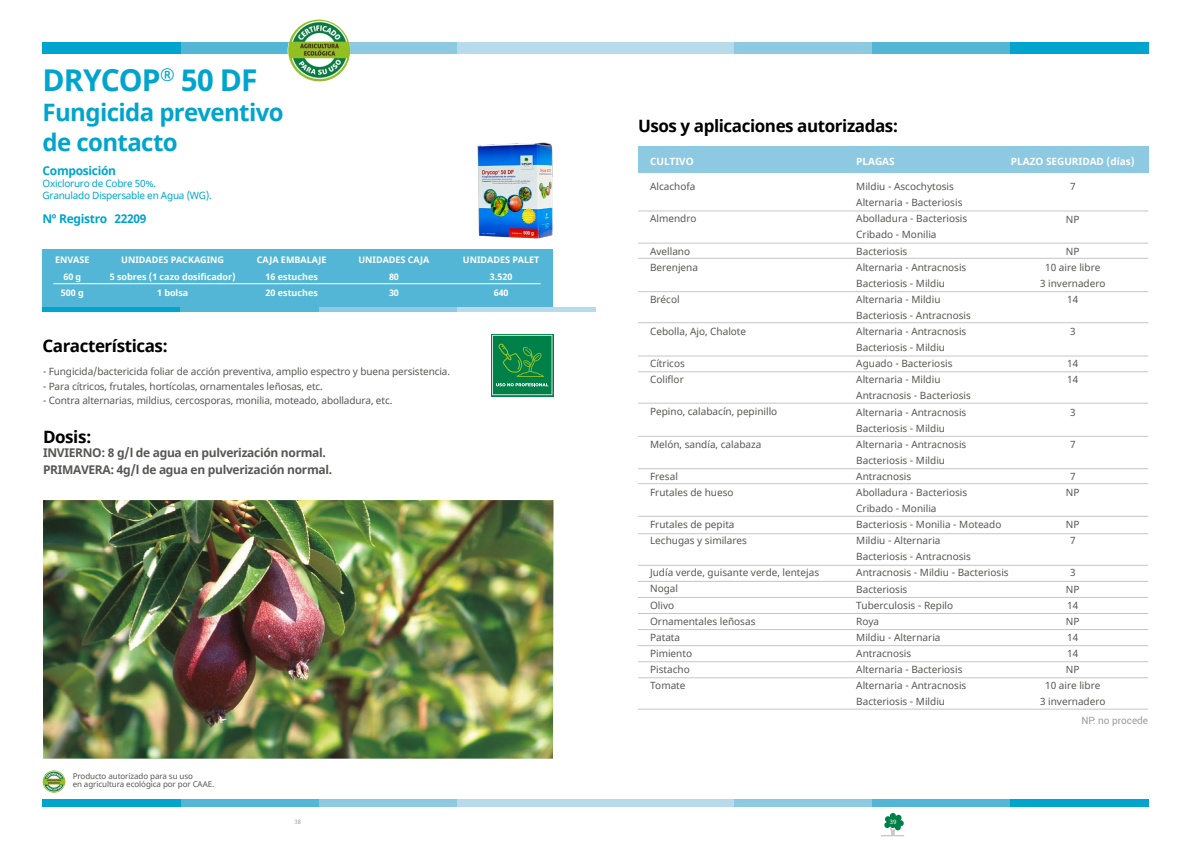
<style>
.page{position:relative;width:1191px;height:842px;background:#fff}
.page>*{position:absolute;margin:0;border:0;box-sizing:border-box;transform-origin:0 0}
.t1{font:700 30px "Noto Sans";letter-spacing:-.025em;color:#00a4cc}
.t2{font:700 24px/30px "Noto Sans";letter-spacing:-.025em;color:#00a4cc}
.t3{font:700 17px "Noto Sans";letter-spacing:-.025em;color:#000}
.t4{font:700 12px/16.8px "Noto Sans";letter-spacing:-.025em;color:#575756}
.t5{font:700 12px "Noto Sans";letter-spacing:-.025em;color:#00a4cc}
.t6{font:10px/16.1px "Noto Sans";color:#575756}
.t7{font:10px/12px "Noto Sans";letter-spacing:-.025em;color:#00a4cc}
.t8{font:700 10px "Noto Sans";color:#fff}
.t9{font:10px "Roboto";color:#9d9d9c}
.t10{font:700 9px/16.5px "Noto Sans";color:#fff;text-align:center}
.t11{font:8px/8px "Noto Sans";letter-spacing:-.01em;color:#575756}
.t12{font:6px "Noto Sans";color:#9d9d9c}
.t13{font:6px "Noto Sans";color:#fff}
</style>
<div class="page">
<svg style="left:881px;top:813px;width:23px;height:23px"></svg>
<img style="left:477px;top:142px;width:76px;height:97px">
<img style="left:43px;top:770px;width:22px;height:23px">
<div style="left:43px;top:42px;width:138px;height:12px;background:#00a4cc"></div>
<div style="left:181px;top:42px;width:138px;height:12px;background:#54b6d6"></div>
<div style="left:319px;top:42px;width:138px;height:12px;background:#8dc9e1"></div>
<div style="left:457px;top:42px;width:138px;height:12px;background:#b8dbec"></div>
<div style="left:1010px;top:42px;width:138px;height:12px;background:#00a4cc"></div>
<div style="left:872px;top:42px;width:138px;height:12px;background:#54b6d6"></div>
<div style="left:733px;top:42px;width:139px;height:12px;background:#8dc9e1"></div>
<div style="left:595px;top:42px;width:138px;height:12px;background:#b8dbec"></div>
<div style="left:43px;top:800px;width:138px;height:7px;background:#00a4cc"></div>
<div style="left:181px;top:800px;width:138px;height:7px;background:#54b6d6"></div>
<div style="left:319px;top:800px;width:138px;height:7px;background:#8dc9e1"></div>
<div style="left:457px;top:800px;width:138px;height:7px;background:#b8dbec"></div>
<div style="left:1010px;top:800px;width:138px;height:7px;background:#00a4cc"></div>
<div style="left:872px;top:800px;width:138px;height:7px;background:#54b6d6"></div>
<div style="left:733px;top:800px;width:139px;height:7px;background:#8dc9e1"></div>
<div style="left:595px;top:800px;width:138px;height:7px;background:#b8dbec"></div>
<svg style="left:491px;top:334px;width:62px;height:62px"></svg>
<svg style="left:492px;top:335px;width:60px;height:60px;background:#1b8d52"></svg>
<hr style="left:43px;top:307px;width:138px;height:4px;background:#00a4cc">
<hr style="left:181px;top:307px;width:138px;height:4px;background:#54b6d6">
<hr style="left:319px;top:307px;width:138px;height:4px;background:#8dc9e1">
<hr style="left:457px;top:307px;width:138px;height:4px;background:#b8dbec">
<div style="left:43px;top:249px;width:510px;height:58px;background:#54b6d6"></div>
<hr style="left:53px;top:283px;width:487px;height:1px;background:#fff">
<img style="left:43px;top:500px;width:510px;height:259px">
<div style="left:638px;top:146px;width:510px;height:27px;background:#8dc9e1"></div>
<hr style="left:638px;top:211px;width:510px;height:1px;background:#c6c6c6">
<hr style="left:638px;top:371px;width:510px;height:1px;background:#c6c6c6">
<hr style="left:638px;top:356px;width:510px;height:1px;background:#c6c6c6">
<hr style="left:638px;top:436px;width:510px;height:1px;background:#c6c6c6">
<hr style="left:638px;top:468px;width:510px;height:1px;background:#c6c6c6">
<hr style="left:638px;top:483px;width:510px;height:1px;background:#c6c6c6">
<hr style="left:638px;top:403px;width:510px;height:1px;background:#c6c6c6">
<hr style="left:638px;top:516px;width:510px;height:1px;background:#c6c6c6">
<hr style="left:638px;top:533px;width:510px;height:1px;background:#c6c6c6">
<hr style="left:638px;top:565px;width:510px;height:1px;background:#c6c6c6">
<hr style="left:638px;top:581px;width:510px;height:1px;background:#c6c6c6">
<hr style="left:638px;top:597px;width:510px;height:1px;background:#c6c6c6">
<hr style="left:638px;top:613px;width:510px;height:1px;background:#c6c6c6">
<hr style="left:638px;top:661px;width:510px;height:1px;background:#c6c6c6">
<hr style="left:638px;top:629px;width:510px;height:1px;background:#c6c6c6">
<hr style="left:638px;top:645px;width:510px;height:1px;background:#c6c6c6">
<hr style="left:638px;top:677px;width:510px;height:1px;background:#c6c6c6">
<hr style="left:638px;top:709px;width:510px;height:1px;background:#c6c6c6">
<hr style="left:638px;top:258px;width:510px;height:1px;background:#c6c6c6">
<hr style="left:638px;top:243px;width:510px;height:1px;background:#c6c6c6">
<hr style="left:638px;top:322px;width:510px;height:1px;background:#c6c6c6">
<hr style="left:638px;top:291px;width:510px;height:1px;background:#c6c6c6">
<img style="left:288px;top:20px;width:62px;height:62px;border-radius:31px">
<h1 class="t1" style="left:43px;top:58px;width:217px">DRYCOP<sup>®</sup> 50 DF</h1>
<h2 class="t2" style="left:43px;top:97px;width:243px">Fungicida preventivo de contacto</h2>
<p class="t5" style="left:43px;top:162px;width:75px">Composición</p>
<p class="t7" style="left:43px;top:177px;width:171px">Oxicloruro de Cobre 50%.<br>Granulado Dispersable en Agua (WG).</p>
<p class="t5" style="left:43px;top:210px;width:105px">Nº Registro 22209</p>
<p class="t10" style="left:55px;top:252px;width:36px">ENVASE<br>60 g<br>500 g</p>
<p class="t10" style="left:110px;top:252px;width:127px">UNIDADES PACKAGING<br>5 sobres (1 cazo dosificador)<br>1 bolsa</p>
<p class="t10" style="left:257px;top:252px;width:71px">CAJA EMBALAJE<br>16 estuches<br>20 estuches</p>
<p class="t10" style="left:358px;top:252px;width:72px">UNIDADES CAJA<br>80<br>30</p>
<p class="t10" style="left:463px;top:252px;width:78px">UNIDADES PALET<br>3.520<br>640</p>
<h3 class="t3" style="left:43px;top:334px;width:127px">Características:</h3>
<p class="t6" style="left:43px;top:363px;width:409px">- Fungicida/bactericida foliar de acción preventiva, amplio espectro y buena persistencia.</p>
<p class="t6" style="left:43px;top:378px;width:281px">- Para cítricos, frutales, hortícolas, ornamentales leñosas, etc.</p>
<p class="t6" style="left:43px;top:393px;width:351px">- Contra alternarias, mildius, cercosporas, monilia, moteado, abolladura, etc.</p>
<h3 class="t3" style="left:43px;top:425px;width:50px">Dosis:</h3>
<p class="t4" style="left:43px;top:444px;width:291px">INVIERNO: 8 g/l de agua en pulverización normal.<br>PRIMAVERA: 4g/l de agua en pulverización normal.</p>
<p class="t11" style="left:73px;top:772px;width:143px">Producto autorizado para su uso<br>en agricultura ecológica por por CAAE.</p>
<h3 class="t3" style="left:638px;top:114px;width:262px">Usos y aplicaciones autorizadas:</h3>
<p class="t8" style="left:650px;top:154px;width:45px">CULTIVO</p>
<p class="t6" style="left:650px;top:179px;width:47px">Alcachofa</p>
<p class="t6" style="left:650px;top:211px;width:48px">Almendro</p>
<p class="t6" style="left:650px;top:243px;width:50px">Avellano<br>Berenjena</p>
<p class="t6" style="left:650px;top:291px;width:31px">Brécol</p>
<p class="t6" style="left:650px;top:324px;width:98px">Cebolla, Ajo, Chalote</p>
<p class="t6" style="left:650px;top:356px;width:36px">Cítricos<br>Coliflor</p>
<p class="t6" style="left:650px;top:404px;width:129px">Pepino, calabacín, pepinillo</p>
<p class="t6" style="left:650px;top:436px;width:113px">Melón, sandía, calabaza</p>
<p class="t6" style="left:650px;top:468px;width:85px">Fresal<br>Frutales de hueso</p>
<p class="t6" style="left:650px;top:517px;width:98px">Frutales de pepita<br>Lechugas y similares</p>
<p class="t6" style="left:650px;top:565px;width:171px">Judía verde, guisante verde, lentejas<br>Nogal<br>Olivo<br>Ornamentales leñosas<br>Patata<br>Pimiento<br>Pistacho<br>Tomate</p>
<p class="t8" style="left:1010px;top:155px;width:125px">PLAZO SEGURIDAD (días)</p>
<p class="t6" style="left:1070px;top:179px;width:7px">7</p>
<p class="t6" style="left:1066px;top:211px;width:15px">NP</p>
<p class="t6" style="left:1040px;top:243px;width:67px;text-align:center">NP<br>10 aire libre<br>3 invernadero<br>14</p>
<p class="t6" style="left:1070px;top:324px;width:7px">3</p>
<p class="t6" style="left:1067px;top:356px;width:13px">14<br>14</p>
<p class="t6" style="left:1070px;top:404px;width:7px">3</p>
<p class="t6" style="left:1070px;top:436px;width:7px">7</p>
<p class="t6" style="left:1066px;top:469px;width:15px;text-align:center">7<br>NP</p>
<p class="t6" style="left:1066px;top:517px;width:15px;text-align:center">NP<br>7</p>
<p class="t6" style="left:1040px;top:565px;width:67px;text-align:center">3<br>NP<br>14<br>NP<br>14<br>14<br>NP<br>10 aire libre<br>3 invernadero</p>
<p class="t9" style="left:1081px;top:714px;width:68px">NP: no procede</p>
<p class="t8" style="left:856px;top:154px;width:40px">PLAGAS</p>
<p class="t6" style="left:856px;top:179px;width:154px">Mildiu - Ascochytosis<br>Alternaria - Bacteriosis<br>Abolladura - Bacteriosis<br>Cribado - Monilia<br>Bacteriosis<br>Alternaria - Antracnosis<br>Bacteriosis - Mildiu<br>Alternaria - Mildiu<br>Bacteriosis - Antracnosis<br>Alternaria - Antracnosis<br>Bacteriosis - Mildiu<br>Aguado - Bacteriosis<br>Alternaria - Mildiu<br>Antracnosis - Bacteriosis<br>Alternaria - Antracnosis<br>Bacteriosis - Mildiu<br>Alternaria - Antracnosis<br>Bacteriosis - Mildiu<br>Antracnosis<br>Abolladura - Bacteriosis<br>Cribado - Monilia<br>Bacteriosis - Monilia - Moteado<br>Mildiu - Alternaria<br>Bacteriosis - Antracnosis<br>Antracnosis - Mildiu - Bacteriosis<br>Bacteriosis<br>Tuberculosis - Repilo<br>Roya<br>Mildiu - Alternaria<br>Antracnosis<br>Alternaria - Bacteriosis<br>Alternaria - Antracnosis<br>Bacteriosis - Mildiu</p>
<p class="t12" style="left:294px;top:818px;width:8px">38</p>
<p class="t13" style="left:890px;top:818px;width:8px">39</p>
</div>
